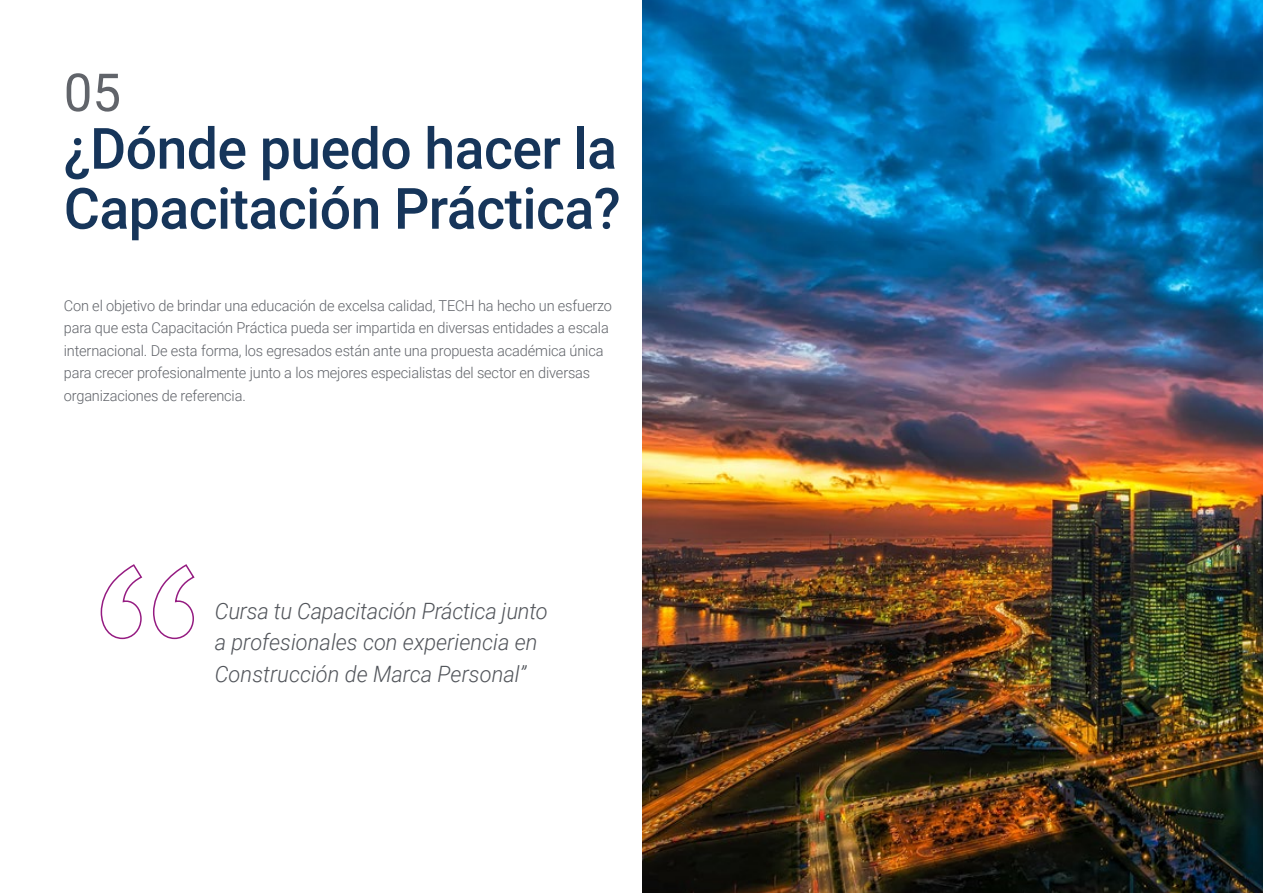
<style>
.page{position:relative;width:1263px;height:893px;background:#fff}
.page>*{position:absolute;margin:0;border:0;box-sizing:border-box;transform-origin:0 0}
.t1{font:500 57px/60px "Roboto";letter-spacing:-.01em;color:#16355a}
.t2{font:52.5px "Roboto";color:#61646a}
.t3{font:italic 300 22.5px/31.5px "Roboto";color:#52555b}
.t4{font:300 15px/22.5px "Roboto";letter-spacing:-.01em;color:#61646a}
</style>
<div class="page">
<svg style="left:100px;top:564px;width:95px;height:76px"></svg>
<img style="left:642px;top:0;width:621px;height:893px">
<h2 class="t2" style="left:64px;top:56px;width:59px">05</h2>
<h1 class="t1" style="left:64px;top:116px;width:558px">¿Dónde puedo hacer la<br>Capacitación Práctica?</h1>
<p class="t4" style="left:64px;top:293px;width:550px">Con el objetivo de brindar una educación de excelsa calidad, TECH ha hecho un esfuerzo para que esta Capacitación Práctica pueda ser impartida en diversas entidades a escala internacional. De esta forma, los egresados están ante una propuesta académica única para crecer profesionalmente junto a los mejores especialistas del sector en diversas organizaciones de referencia.</p>
<h3 class="t3" style="left:215px;top:594px;width:335px">Cursa tu Capacitación Práctica junto a profesionales con experiencia en<br>Construcción de Marca Personal”</h3>
</div>
